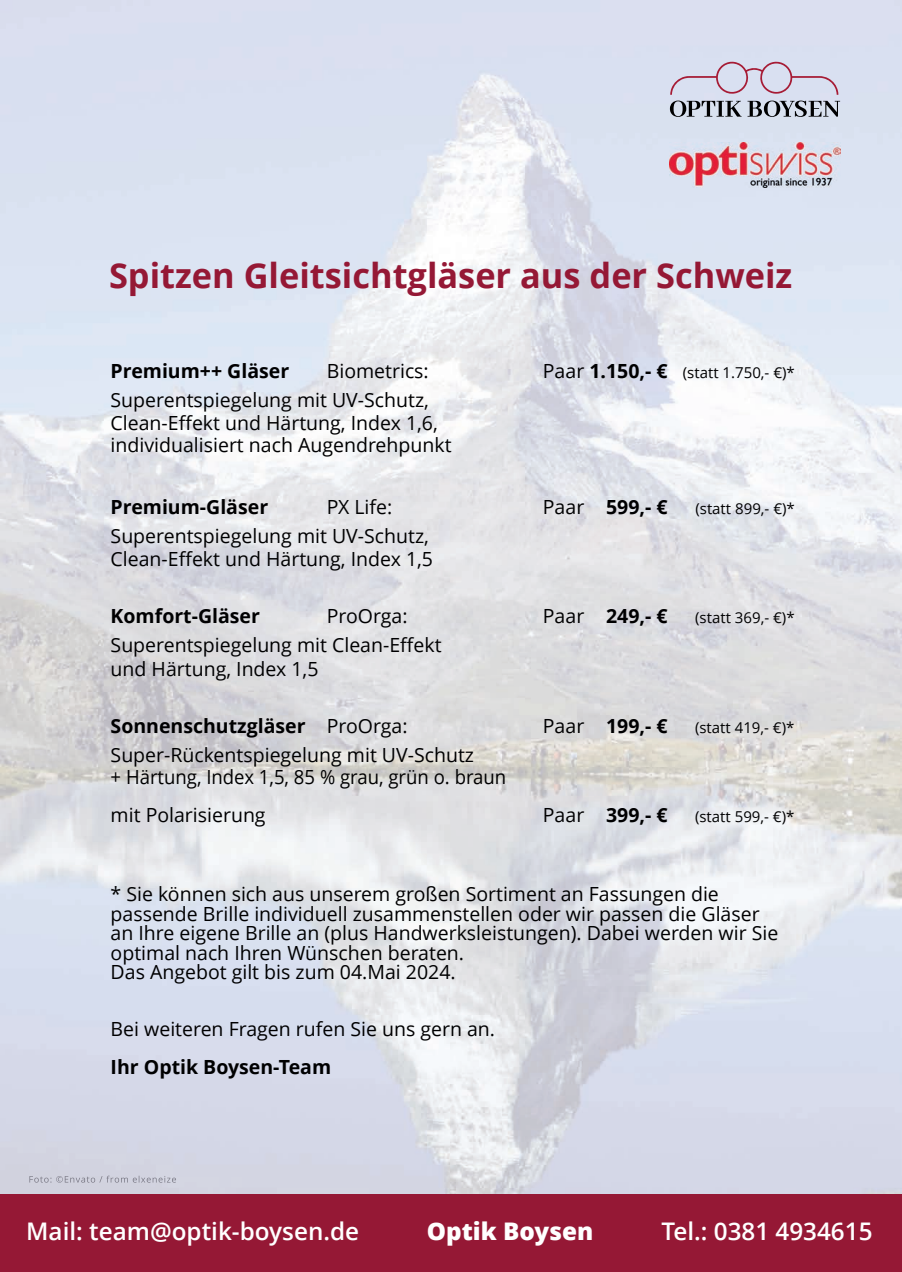
<style>
.page{position:relative;width:902px;height:1272px;background:#fff}
.page>*{position:absolute;margin:0;border:0;box-sizing:border-box;transform-origin:0 0}
.t1{font:700 34.35px "Open Sans";color:#951835}
.t2{font:600 24.3px "Open Sans";color:#fff}
.t3{font:800 24.3px "Open Sans";color:#fff}
.t4{font:19.5px/19.5px "Open Sans";color:#000001}
.t5{font:700 19.5px "Open Sans";color:#000001}
.t6{font:15px "Open Sans";color:#000001}
.s1{font-size:19.5px}
.s2{font-weight:700;font-size:19.5px}
.s3{font-weight:400}
</style>
<div class="page">
<img style="left:0;top:0;width:901px;height:1194px">
<div style="left:0;top:1194px;width:901px;height:77px;background:#951835"></div>
<svg style="left:670px;top:62px;width:168px;height:33px;background:#d3ccde"></svg>
<svg style="left:669px;top:101px;width:171px;height:16px;background:#8d929c"></svg>
<img style="left:669px;top:142px;width:171px;height:45px">
<img style="left:29px;top:1175px;width:55px;height:7px">
<h1 class="t1" style="left:109px;top:251px;width:684px">Spitzen Gleitsichtgläser aus der Schweiz</h1>
<p class="t5" style="left:111px;top:357px;width:180px">Premium++ Gläser</p>
<p class="t4" style="left:327px;top:360px;width:103px">Biometrics:</p>
<p class="t6" style="left:543px;top:362px;width:253px"><span class="s1">Paar</span> <span class="s2">1.150,- €</span> (statt 1.750,- €)*</p>
<p class="t4" style="left:111px;top:388px;width:342px;line-height:22.6px">Superentspiegelung mit UV-Schutz,<br>Clean-Effekt und Härtung, Index 1,6, individualisiert nach Augendrehpunkt</p>
<p class="t5" style="left:111px;top:493px;width:159px">Premium-Gläser</p>
<p class="t4" style="left:327px;top:497px;width:67px">PX Life:</p>
<p class="t5" style="left:543px;top:493px;width:126px"><span class="s3">Paar</span> 599,- €</p>
<p class="t6" style="left:695px;top:498px;width:101px">(statt 899,- €)*</p>
<p class="t4" style="left:111px;top:524px;width:324px;line-height:22.8px">Superentspiegelung mit UV-Schutz,<br>Clean-Effekt und Härtung, Index 1,5</p>
<p class="t5" style="left:111px;top:602px;width:151px">Komfort-Gläser</p>
<p class="t4" style="left:327px;top:606px;width:82px">ProOrga:</p>
<p class="t5" style="left:543px;top:602px;width:126px"><span class="s3">Paar</span> 249,- €</p>
<p class="t6" style="left:695px;top:607px;width:101px">(statt 369,- €)*</p>
<p class="t4" style="left:111px;top:632px;width:332px;line-height:24.3px">Superentspiegelung mit Clean-Effekt und Härtung, Index 1,5</p>
<p class="t5" style="left:111px;top:712px;width:298px">Sonnenschutzgläser <span class="s3">ProOrga:</span></p>
<p class="t5" style="left:543px;top:712px;width:126px"><span class="s3">Paar</span> 199,- €</p>
<p class="t6" style="left:695px;top:717px;width:101px">(statt 419,- €)*</p>
<p class="t4" style="left:111px;top:742px;width:397px;line-height:22.8px">Super-Rückentspiegelung mit UV-Schutz<br>+ Härtung, Index 1,5, 85 % grau, grün o. braun</p>
<p class="t4" style="left:111px;top:804px;width:156px">mit Polarisierung</p>
<p class="t5" style="left:543px;top:801px;width:126px"><span class="s3">Paar</span> 399,- €</p>
<p class="t6" style="left:695px;top:806px;width:101px">(statt 599,- €)*</p>
<p class="t4" style="left:111px;top:883px;width:669px">* Sie können sich aus unserem großen Sortiment an Fassungen die passende Brille individuell zusammenstellen oder wir passen die Gläser an Ihre eigene Brille an (plus Handwerksleistungen). Dabei werden wir Sie optimal nach Ihren Wünschen beraten.<br>Das Angebot gilt bis zum 04.Mai 2024.</p>
<p class="t4" style="left:111px;top:1018px;width:386px">Bei weiteren Fragen rufen Sie uns gern an.</p>
<p class="t5" style="left:111px;top:1052px;width:222px">Ihr Optik Boysen-Team</p>
<p class="t3" style="left:427px;top:1212px;width:168px">Optik Boysen</p>
<p class="t2" style="left:26px;top:1214px;width:334px">Mail: team@optik-boysen.de</p>
<p class="t2" style="left:661px;top:1214px;width:213px">Tel.: 0381 4934615</p>
</div>
